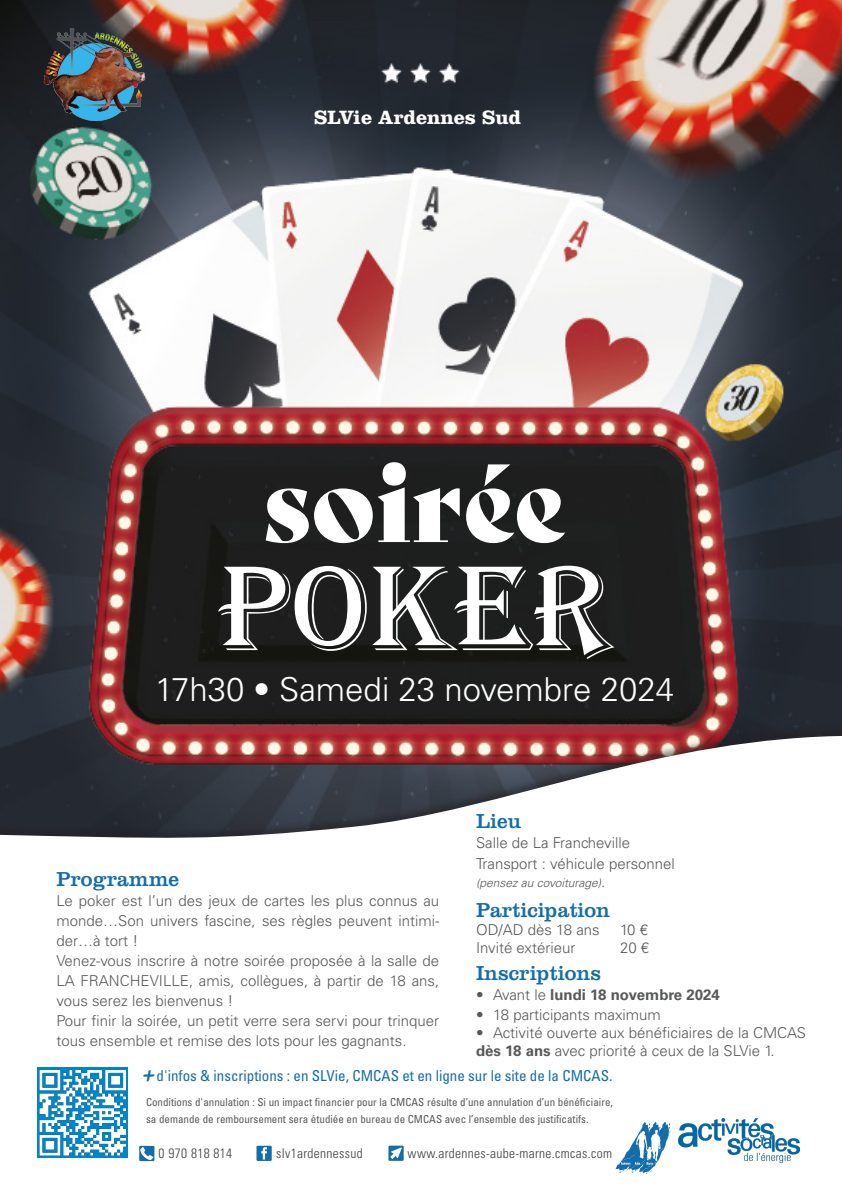
<style>
.page{position:relative;width:842px;height:1191px;background:#fff}
.page>*{position:absolute;margin:0;border:0;box-sizing:border-box;transform-origin:0 0}
.t1{font:125px "Algerian";color:#fff}
.t2{font:105px "Bely Display";color:#fff}
.t3{font:35px "PR8 Charade";color:#136dab}
.t4{font:300 33px "Univers LT Std";color:#fff}
.t5{font:21px "Clarendon LT Std";color:#136dab}
.t6{font:700 20px "Clarendon LT Std";color:#fff}
.t7{font:300 15px/20px "Univers LT Std";color:#57585a;text-align:justify}
.t8{font:condensed 15px "Univers LT Std";color:#136dab}
.t9{font:700 15px "Univers LT Std";color:#57585a}
.DETAILS{font:300 condensed 13.5px "Univers LT Std";letter-spacing:.025em;color:#3e3e3f}
.t10{font:italic 300 12px "Univers LT Std";color:#57585a}
.DETAILS-2{font:condensed 11px/17px "Univers LT Std";color:#57585a}
.s1{font-style:normal;font-size:15px}
.s2{font-weight:300}
.s3{font-weight:700}
</style>
<div class="page">
<img style="left:0;top:0;width:842px;height:724px">
<div style="left:0;top:724px;width:842px;height:234px;background:#231f20;opacity:.5"></div>
<svg style="left:0;top:736px;width:842px;height:221px"></svg>
<img style="left:679px;top:1118px;width:120px;height:44px">
<svg style="left:615px;top:1121px;width:55px;height:52px"></svg>
<img style="left:38px;top:1067px;width:90px;height:90px">
<img style="left:43px;top:28px;width:104px;height:92px">
<svg style="left:139px;top:1145px;width:15px;height:16px"></svg>
<svg style="left:388px;top:1145px;width:16px;height:15px"></svg>
<svg style="left:256px;top:1145px;width:16px;height:16px"></svg>
<p class="t6" style="left:314px;top:105px;width:208px">SLVie Ardennes Sud</p>
<p class="t2" style="left:263px;top:419px;width:305px">soirée</p>
<p class="t1" style="left:218px;top:539px;width:395px">POKER</p>
<p class="t4" style="left:155px;top:669px;width:521px">17h30 • Samedi 23 novembre 2024</p>
<p class="t5" style="left:56px;top:866px;width:124px">Programme</p>
<p class="t7" style="left:56px;top:890px;width:384px">Le poker est l’un des jeux de cartes les plus connus au monde…Son univers fascine, ses règles peuvent intimi&shy;der…à tort !</p>
<p class="t7" style="left:56px;top:950px;width:384px">Venez-vous inscrire à notre soirée proposée à la salle de LA FRANCHEVILLE, amis, collègues, à partir de 18 ans, vous serez les bienvenus !</p>
<p class="t7" style="left:56px;top:1010px;width:384px">Pour finir la soirée, un petit verre sera servi pour trinquer tous ensemble et remise des lots pour les gagnants.</p>
<p class="t5" style="left:476px;top:809px;width:47px">Lieu</p>
<p class="t7" style="left:476px;top:833px;width:156px">Salle de La Francheville</p>
<p class="t7" style="left:476px;top:853px;width:200px">Transport : véhicule personnel</p>
<p class="t10" style="left:476px;top:875px;width:131px">(pensez au covoiturage)<span class="s1">.</span></p>
<p class="t5" style="left:476px;top:898px;width:136px">Participation</p>
<p class="t7" style="left:476px;top:920px;width:125px">OD/AD dès 18 ans</p>
<p class="t7" style="left:620px;top:920px;width:30px">10 €</p>
<p class="t7" style="left:476px;top:938px;width:101px">Invité extérieur</p>
<p class="t7" style="left:620px;top:938px;width:31px">20 €</p>
<p class="t5" style="left:476px;top:960px;width:126px">Inscriptions</p>
<p class="t9" style="left:476px;top:985px;width:245px"><span class="s2">• Avant le</span> lundi 18 novembre 2024</p>
<p class="t7" style="left:476px;top:1004px;width:186px">• 18 participants maximum</p>
<p class="t7" style="left:476px;top:1023px;width:331px;line-height:18px">• Activité ouverte aux bénéficiaires de la CMCAS <span class="s3">dès 18 ans</span> avec priorité à ceux de la SLVie 1.</p>
<p class="t3" style="left:140px;top:1046px;width:17px">+</p>
<p class="t8" style="left:156px;top:1065px;width:457px">d'infos &amp; inscriptions : en SLVie, CMCAS et en ligne sur le site de la CMCAS.</p>
<p class="DETAILS-2" style="left:146px;top:1093px;width:468px">Conditions d'annulation : Si un impact financier pour la CMCAS résulte d’une annulation d’un bénéficiaire, sa demande de remboursement sera étudiée en bureau de CMCAS avec l’ensemble des justificatifs.</p>
<p class="DETAILS" style="left:158px;top:1144px;width:75px">0 970 818 814</p>
<p class="DETAILS" style="left:276px;top:1144px;width:88px">slv1ardennessud</p>
<p class="DETAILS" style="left:408px;top:1144px;width:206px">www.ardennes-aube-marne.cmcas.com</p>
</div>
